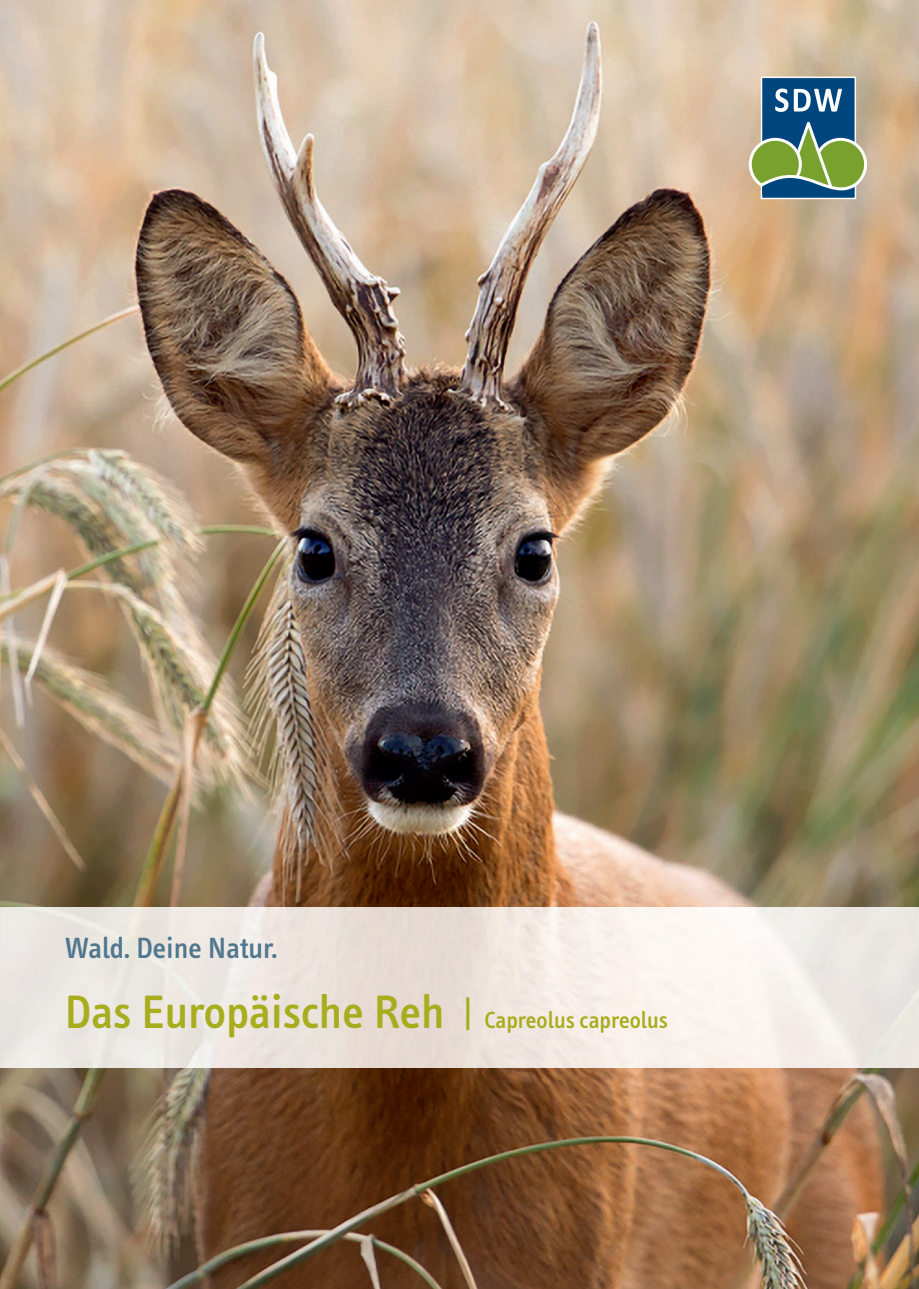
<style>
.page{position:relative;width:919px;height:1289px;background:#fff}
.page>*{position:absolute;margin:0;border:0;box-sizing:border-box;transform-origin:0 0}
.t1{font:500 48px "Info Text";color:#a7ad1d}
.t2{font:500 30px "Info Text";color:#50778e}
.t3{font:500 24px "Info Text";color:#a7ad1d}
.s1{font-size:24px}
</style>
<div class="page">
<img style="left:0;top:0;width:918px;height:1288px">
<img style="left:0;top:907px;width:918px;height:160px">
<div style="left:748px;top:138px;width:53px;height:53px;border:3px solid #fff;border-radius:50%"></div>
<svg style="left:754px;top:47px;width:113px;height:152px;background:#779486"></svg>
<p class="t2" style="left:64px;top:935px;width:214px">Wald. Deine Natur.</p>
<p class="t1" style="left:91px;top:992px;width:358px">ie Europäische Eibe</p>
<p class="t1" style="left:64px;top:992px;width:550px">Das Europäische Reh <span class="s1">T xus baccata</span></p>
<p class="t3" style="left:464px;top:1010px;width:205px"><sup>|</sup> Capreolus capreolus</p>
</div>
